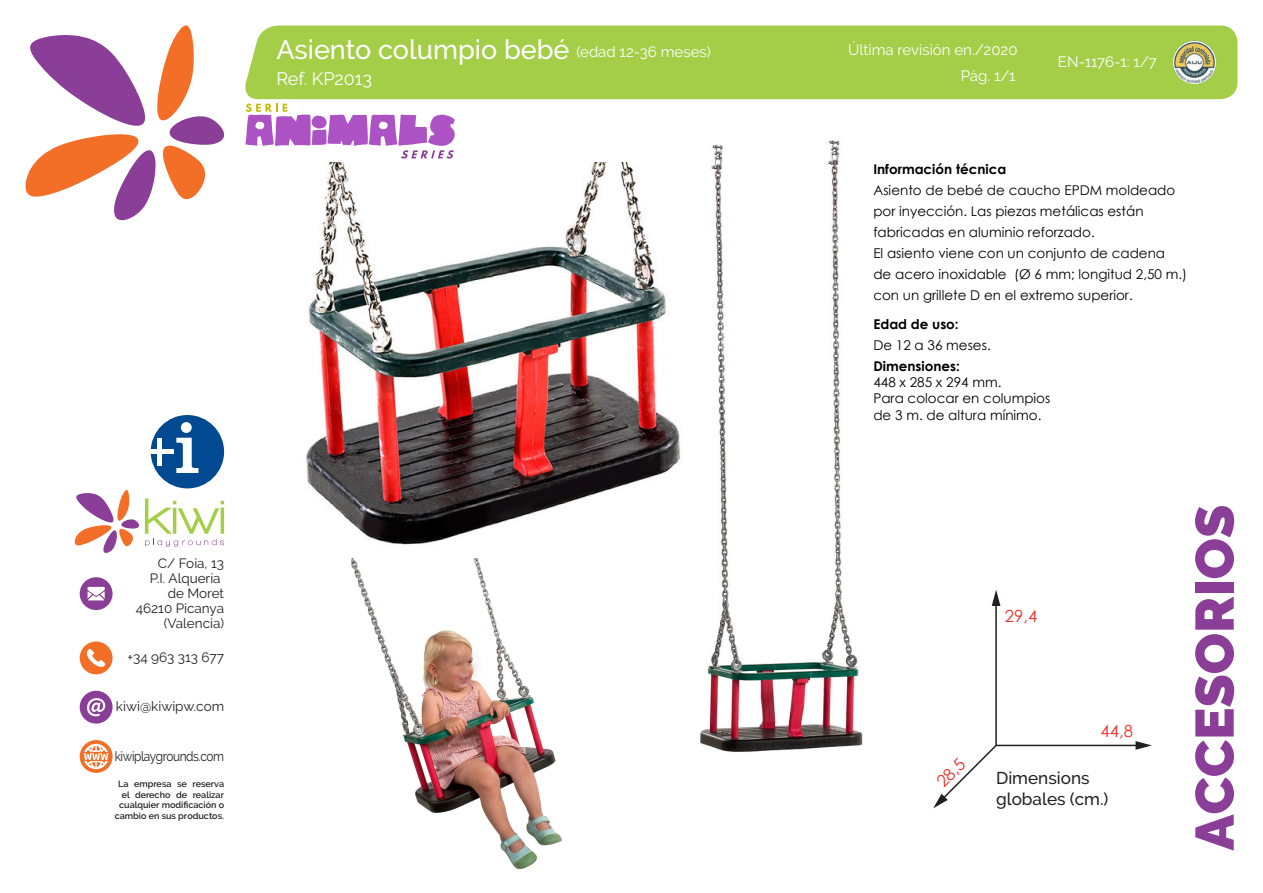
<style>
.page{position:relative;width:1263px;height:893px;background:#fff}
.page>*{position:absolute;margin:0;border:0;box-sizing:border-box;transform-origin:0 0}
.t1{font:900 54px "Raleway";color:#8b3e97}
.t2{font:500 27px "Raleway";color:#fff}
.t3{font:18px "Raleway";color:#fff}
.t4{font:500 17.1px/20.5px "Raleway";color:#231f20}
.t5{font:16.65px "Century Gothic";color:#ee2d29}
.t6{font:15px "Raleway";color:#fff}
.t7{font:13.5px/21px "Century Gothic";color:#000}
.t8{font:13.5px/15px "Raleway";color:#231f20;text-align:right}
.t9{font:700 13.5px "Century Gothic";color:#000}
.t10{font:13.5px "Raleway";letter-spacing:-.035em;color:#231f20;scale:.88 1}
.t11{font:600 9px/10.8px "Raleway";color:#231f20;text-align:right}
.s1{font-weight:400;font-size:15px}
</style>
<div class="page">
<div style="left:245px;top:26px;width:992px;height:73px;background:#a4ce48"></div>
<svg style="left:25px;top:25px;width:199px;height:195px"></svg>
<img style="left:306px;top:162px;width:375px;height:383px">
<img style="left:700px;top:140px;width:163px;height:612px">
<img style="left:351px;top:559px;width:211px;height:311px">
<div style="left:80px;top:577px;width:33px;height:33px;background:#8b3e97;border-radius:50%"></div>
<svg style="left:87px;top:587px;width:18px;height:13px"></svg>
<div style="left:80px;top:691px;width:33px;height:33px;background:#8b3e97;border-radius:50%"></div>
<svg style="left:87px;top:698px;width:18px;height:18px"></svg>
<div style="left:151px;top:415px;width:73px;height:73px;background:#014990;border-radius:50%"></div>
<svg style="left:176px;top:422px;width:22px;height:51px"></svg>
<div style="left:146px;top:449px;width:28px;height:5px;background:#fff"></div>
<hr style="left:158px;top:438px;width:4px;height:28px;background:#fff">
<div style="left:80px;top:641px;width:33px;height:33px;background:#f36e27;border-radius:50%"></div>
<svg style="left:87px;top:649px;width:18px;height:18px"></svg>
<svg style="left:80px;top:740px;width:33px;height:33px"></svg>
<svg style="left:83px;top:744px;width:26px;height:25px"></svg>
<div style="left:81px;top:752px;width:30px;height:9px;background:#f36e27"></div>
<svg style="left:84px;top:746px;width:24px;height:21px"></svg>
<svg style="left:75px;top:490px;width:64px;height:63px"></svg>
<svg style="left:145px;top:498px;width:79px;height:49px"></svg>
<svg style="left:245px;top:104px;width:210px;height:55px"></svg>
<img style="left:1173px;top:41px;width:43px;height:43px;border-radius:22px">
<hr style="left:995px;top:603px;width:2px;height:142px;background:#231f20">
<svg style="left:992px;top:590px;width:8px;height:16px"></svg>
<hr style="left:996px;top:745px;width:142px;height:1px;background:#231f20">
<svg style="left:1135px;top:741px;width:17px;height:9px"></svg>
<svg style="left:933px;top:743px;width:65px;height:65px"></svg>
<h2 class="t2" style="left:276px;top:34px;width:436px">Asiento columpio bebé <span class="s1">(edad 12-36 meses)</span></h2>
<h3 class="t3" style="left:276px;top:68px;width:97px">Ref. KP2013</h3>
<p class="t8" style="left:136px;top:556px;width:90px">C/ Foia, 13<br>P.I. Alquería de Moret<br>46210 Picanya (Valencia)</p>
<p class="t8" style="left:128px;top:650px;width:98px">+34 963 313 677</p>
<p class="t8" style="left:116px;top:699px;width:110px">kiwi@kiwipw.com</p>
<p class="t10" style="left:115px;top:748px;width:126px">kiwiplaygrounds.com</p>
<p class="t11" style="left:115px;top:778px;width:111px">La empresa se reserva el derecho de realizar cualquier modificación o cambio en sus productos.</p>
<p class="t6" style="left:848px;top:41px;width:171px">Última revisión en./2020</p>
<p class="t6" style="left:961px;top:67px;width:57px">Pág. 1/1</p>
<p class="t6" style="left:1058px;top:53px;width:100px">EN-1176-1: 1/7</p>
<p class="t9" style="left:873px;top:159px;width:134px">Información técnica</p>
<p class="t7" style="left:873px;top:179px;width:315px">Asiento de bebé de caucho EPDM moldeado por inyección. Las piezas metálicas están fabricadas en aluminio reforzado.<br>El asiento viene con un conjunto de cadena<br>de acero inoxidable (Ø 6 mm; longitud 2,50 m.) con un grillete D en el extremo superior.</p>
<p class="t9" style="left:873px;top:314px;width:87px">Edad de uso:</p>
<p class="t7" style="left:873px;top:334px;width:119px">De 12 a 36 meses.</p>
<p class="t9" style="left:873px;top:356px;width:88px">Dimensiones:</p>
<p class="t7" style="left:873px;top:374px;width:178px;line-height:16.2px">448 x 285 x 294 mm.<br>Para colocar en columpios de 3 m. de altura mínimo.</p>
<p class="t5" style="left:1005px;top:604px;width:34px">29,4</p>
<p class="t5" style="left:931px;top:776px;width:34px;rotate:-45deg">28,5</p>
<p class="t5" style="left:1100px;top:719px;width:34px">44,8</p>
<p class="t4" style="left:996px;top:768px;width:114px">Dimensions globales (cm.)</p>
<h1 class="t1" style="left:1183px;top:850px;width:347px;rotate:-90deg">ACCESORIOS</h1>
</div>
